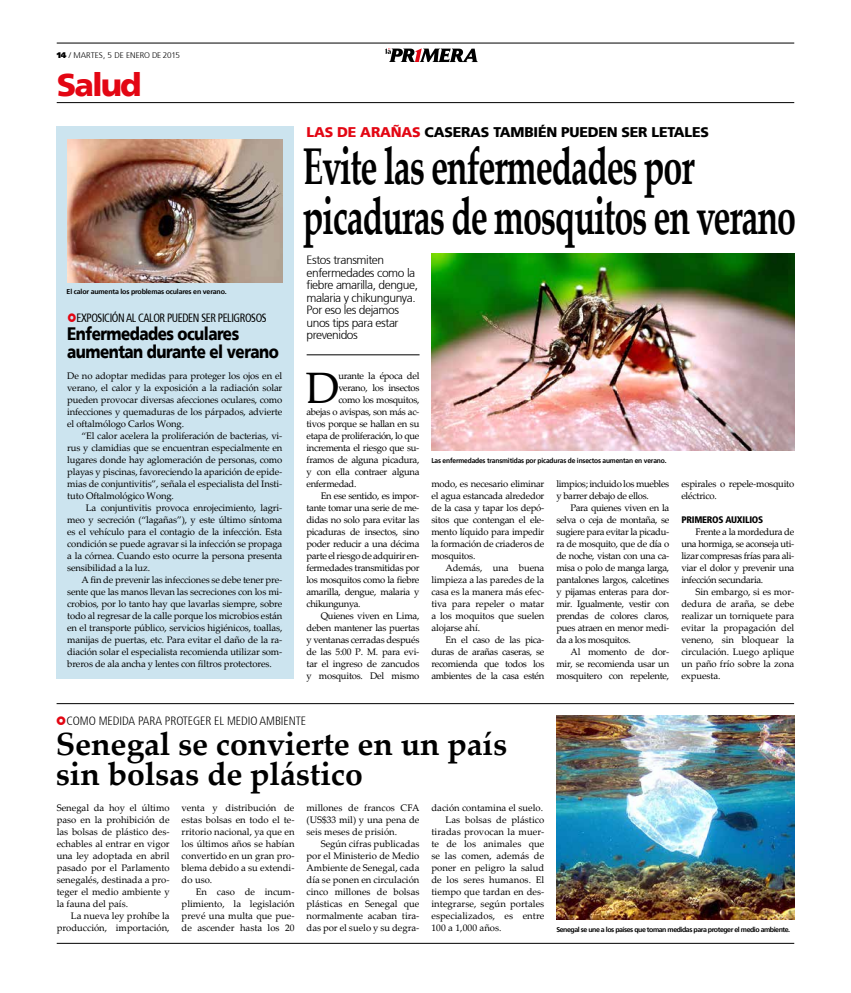
<style>
.page{position:relative;width:851px;height:993px;background:#fff}
.page>*{position:absolute;margin:0;border:0;box-sizing:border-box;transform-origin:0 0}
.t1{font:700 51.7px/50.6px "Palatino Linotype";letter-spacing:-.035em;color:#000;scale:.66 1}
.t2{font:44px "Palatino Linotype";color:#000}
.t3{font:700 32px/30px "Palatino Linotype";letter-spacing:-.005em;color:#000}
.t4{font:900 32px "Frutiger 75";letter-spacing:-.06em;color:#e30613}
.t5{font:900 18px/18px "Frutiger 75";letter-spacing:-.035em;color:#000;scale:.84 1}
.t6{font:900 14px "Frutiger 75";letter-spacing:-.015em;color:#000}
.t7{font:300 12px/12.5px "Frutiger 45";letter-spacing:-.035em;color:#000}
.t8{font:300 condensed 12px "Frutiger 47";letter-spacing:-.005em;color:#000}
.t9{font:condensed 12px "Frutiger 57";letter-spacing:-.035em;color:#000;scale:.9 1}
.t10{font:9.5px/12px "Palatino Linotype";letter-spacing:-.025em;color:#000;text-align:justify}
.t11{font:9.5px "Palatino Linotype";letter-spacing:.005em;color:#000}
.t12{font:9.5px/12px "Palatino Linotype";color:#000;text-align:right}
.t13{font:900 condensed 9.5px "Frutiger";letter-spacing:-.025em;color:#000}
.t14{font:300 8.2px "Frutiger 45";color:#000}
.t15{font:700 7px "Frutiger 65";letter-spacing:-.025em;color:#000;scale:.95 1}
.t16{font:700 7px "Frutiger 65";letter-spacing:-.065em;color:#000}
.t17{font:700 7px "Frutiger 65";letter-spacing:-.025em;color:#000}
.s1{font-family:"Frutiger";font-weight:900}
.s2{color:#e30613}
</style>
<div class="page">
<hr style="left:57px;top:102px;width:737px;height:1px;background:#000">
<hr style="left:57px;top:43px;width:737px;height:1px;background:#000">
<svg style="left:385px;top:48px;width:93px;height:14px"></svg>
<hr style="left:57px;top:942px;width:737px;height:1px;background:#000">
<img style="left:431px;top:254px;width:363px;height:197px">
<hr style="left:57px;top:703px;width:737px;height:1px;background:#000">
<hr style="left:306px;top:354px;width:113px;height:1px;background:#000">
<div style="left:56px;top:126px;width:238px;height:553px;background:#cce4ef"></div>
<img style="left:67px;top:139px;width:215px;height:144px">
<img style="left:556px;top:715px;width:238px;height:203px">
<p class="t14" style="left:57px;top:50px;width:125px"><span class="s1">14</span> / MARTES, 5 DE ENERO DE 2015</p>
<h3 class="t4" style="left:57px;top:66px;width:86px">Salud</h3>
<p class="t17" style="left:67px;top:287px;width:161px">El calor aumenta los problemas oculares en verano.</p>
<p class="t9" style="left:76px;top:310px;width:213px">EXPOSICIÓN AL CALOR PUEDEN SER PELIGROSOS</p>
<h3 class="t5" style="left:67px;top:324px;width:253px">Enfermedades oculares aumentan durante el verano</h3>
<p class="t10" style="left:67px;top:369px;width:217px">De no adoptar medidas para proteger los ojos en el verano, el calor y la exposición a la radiación solar pueden provocar diversas afecciones oculares, como infecciones y quemaduras de los párpados, advierte el oftalmólogo Carlos Wong.</p>
<p class="t10" style="left:67px;top:429px;width:217px;text-indent:14px">“El calor acelera la proliferación de bacterias, vi&shy;rus y clamidias que se encuentran especialmente en lugares donde hay aglomeración de personas, como playas y piscinas, favoreciendo la aparición de epide&shy;mias de conjuntivitis”, señala el especialista del Insti&shy;tuto Oftalmológico Wong.</p>
<p class="t10" style="left:67px;top:501px;width:217px;text-indent:19px">La conjuntivitis provoca enrojecimiento, lagri&shy;meo y secreción (“lagañas”), y este último síntoma es el vehículo para el contagio de la infección. Esta condición se puede agravar si la infección se propaga a la córnea. Cuando esto ocurre la persona presenta sensibilidad a la luz.</p>
<p class="t10" style="left:67px;top:573px;width:217px;text-indent:14px">A fin de prevenir las infecciones se debe tener pre&shy;sente que las manos llevan las secreciones con los mi&shy;crobios, por lo tanto hay que lavarlas siempre, sobre todo al regresar de la calle porque los microbios están en el transporte público, servicios higiénicos, toallas, manijas de puertas, etc. Para evitar el daño de la ra&shy;diación solar el especialista recomienda utilizar som&shy;breros de ala ancha y lentes con filtros protectores.</p>
<h3 class="t6" style="left:306px;top:124px;width:404px"><span class="s2">LAS DE ARAÑAS</span> CASERAS TAMBIÉN PUEDEN SER LETALES</h3>
<h1 class="t1" style="left:303px;top:139px;width:748px">Evite las enfermedades por picaduras de mosquitos en verano</h1>
<p class="t7" style="left:306px;top:254px;width:113px">Estos transmiten enfermedades como la fiebre amarilla, dengue, malaria y chikungunya.<br>Por eso les dejamos unos tips para estar prevenidos</p>
<h2 class="t2" style="left:306px;top:356px;width:36px">D</h2>
<p class="t10" style="left:338px;top:369px;width:83px">urante la época del</p>
<p class="t10" style="left:338px;top:381px;width:83px">verano, los insectos</p>
<p class="t10" style="left:338px;top:393px;width:83px">como los mosquitos,</p>
<p class="t10" style="left:306px;top:405px;width:114px">abejas o avispas, son más ac-</p>
<p class="t10" style="left:306px;top:417px;width:114px">tivos porque se hallan en su</p>
<p class="t10" style="left:306px;top:429px;width:114px">etapa de proliferación, lo que</p>
<p class="t10" style="left:306px;top:441px;width:114px">incrementa el riesgo que su-</p>
<p class="t10" style="left:306px;top:453px;width:114px">framos de alguna picadura,</p>
<p class="t10" style="left:306px;top:465px;width:114px">y con ella contraer alguna</p>
<p class="t10" style="left:306px;top:477px;width:51px">enfermedad.</p>
<p class="t10" style="left:320px;top:489px;width:100px">En ese sentido, es impor-</p>
<p class="t10" style="left:306px;top:501px;width:114px">tante tomar una serie de me-</p>
<p class="t10" style="left:306px;top:513px;width:114px">didas no solo para evitar las</p>
<p class="t10" style="left:306px;top:525px;width:114px">picaduras de insectos, sino</p>
<p class="t10" style="left:306px;top:537px;width:114px">poder reducir a una décima</p>
<p class="t10" style="left:306px;top:549px;width:114px">parte el riesgo de adquirir en-</p>
<p class="t10" style="left:306px;top:561px;width:114px">fermedades transmitidas por</p>
<p class="t10" style="left:306px;top:573px;width:114px">los mosquitos como la fiebre</p>
<p class="t10" style="left:306px;top:585px;width:114px">amarilla, dengue, malaria y</p>
<p class="t10" style="left:306px;top:597px;width:56px">chikungunya.</p>
<p class="t10" style="left:320px;top:609px;width:100px">Quienes viven en Lima,</p>
<p class="t10" style="left:306px;top:621px;width:114px">deben mantener las puertas</p>
<p class="t10" style="left:306px;top:633px;width:114px">y ventanas cerradas después</p>
<p class="t10" style="left:306px;top:645px;width:114px">de las 5:00 P. M. para evi-</p>
<p class="t10" style="left:306px;top:657px;width:114px">tar el ingreso de zancudos</p>
<p class="t10" style="left:306px;top:669px;width:114px">y mosquitos. Del mismo</p>
<p class="t15" style="left:431px;top:456px;width:249px">Las enfermedades transmitidas por picaduras de insectos aumentan en verano.</p>
<p class="t10" style="left:431px;top:477px;width:114px">modo, es necesario eliminar el agua estancada alrededor de la casa y tapar los depó&shy;sitos que contengan el ele&shy;mento líquido para impedir la formación de criaderos de mosquitos.</p>
<p class="t10" style="left:431px;top:561px;width:114px;text-indent:14px">Además, una buena limpieza a las paredes de la casa es la manera más efec&shy;tiva para repeler o matar a los moquitos que suelen alojarse ahí.</p>
<p class="t10" style="left:431px;top:633px;width:114px;text-indent:14px">En el caso de las pica&shy;duras de arañas caseras, se recomienda que todos los ambientes de la casa estén</p>
<p class="t10" style="left:556px;top:477px;width:114px">limpios; incluido los muebles y barrer debajo de ellos.</p>
<p class="t10" style="left:556px;top:501px;width:114px;text-indent:14px">Para quienes viven en la selva o ceja de montaña, se sugiere para evitar la picadu&shy;ra de mosquito, que de día o de noche, vistan con una ca&shy;misa o polo de manga larga, pantalones largos, calcetines y pijamas enteras para dor&shy;mir. Igualmente, vestir con prendas de colores claros, pues atraen en menor medi&shy;da a los mosquitos.</p>
<p class="t10" style="left:556px;top:645px;width:114px;text-indent:14px">Al momento de dor&shy;mir, se recomienda usar un mosquitero con repelente,</p>
<p class="t10" style="left:681px;top:477px;width:114px">espirales o repele-mosquito eléctrico.</p>
<p class="t13" style="left:681px;top:513px;width:83px">PRIMEROS AUXILIOS</p>
<p class="t10" style="left:681px;top:525px;width:114px;text-indent:14px">Frente a la mordedura de una hormiga, se aconseja uti&shy;lizar compresas frías para ali&shy;viar el dolor y prevenir una infección secundaria.</p>
<p class="t10" style="left:681px;top:585px;width:114px;text-indent:14px">Sin embargo, si es mor&shy;dedura de araña, se debe realizar un torniquete para evitar la propagación del veneno, sin bloquear la circulación. Luego aplique un paño frío sobre la zona expuesta.</p>
<p class="t8" style="left:66px;top:713px;width:241px">COMO MEDIDA PARA PROTEGER EL MEDIO AMBIENTE</p>
<h3 class="t3" style="left:56px;top:727px;width:453px">Senegal se convierte en un país sin bolsas de plástico</h3>
<p class="t10" style="left:57px;top:801px;width:114px">Senegal da hoy el último paso en la prohibición de las bolsas de plástico des&shy;echables al entrar en vigor una ley adoptada en abril pasado por el Parlamento senegalés, destinada a pro&shy;teger el medio ambiente y la fauna del país.</p>
<p class="t12" style="left:57px;top:909px;width:114px">La nueva ley prohíbe la producción, importación,</p>
<p class="t10" style="left:182px;top:801px;width:114px">venta y distribución de estas bolsas en todo el te&shy;rritorio nacional, ya que en los últimos años se habían convertido en un gran pro&shy;blema debido a su extendi&shy;do uso.</p>
<p class="t10" style="left:182px;top:885px;width:114px;text-indent:14px">En caso de incum&shy;plimiento, la legislación prevé una multa que pue&shy;de ascender hasta los 20</p>
<p class="t10" style="left:306px;top:801px;width:114px">millones de francos CFA (US$33 mil) y una pena de seis meses de prisión.</p>
<p class="t10" style="left:306px;top:837px;width:114px;text-indent:14px">Según cifras publicadas por el Ministerio de Medio Ambiente de Senegal, cada día se ponen en circulación cinco millones de bolsas plásticas en Senegal que normalmente acaban tira&shy;das por el suelo y su degra-</p>
<p class="t12" style="left:431px;top:801px;width:113px">dación contamina el suelo.</p>
<p class="t11" style="left:445px;top:812px;width:100px">Las bolsas de plástico</p>
<p class="t11" style="left:431px;top:824px;width:114px">tiradas provocan la muer-</p>
<p class="t11" style="left:431px;top:836px;width:114px">te de los animales que</p>
<p class="t11" style="left:431px;top:848px;width:114px">se las comen, además de</p>
<p class="t11" style="left:431px;top:860px;width:114px">poner en peligro la salud</p>
<p class="t11" style="left:431px;top:872px;width:114px">de los seres humanos. El</p>
<p class="t11" style="left:431px;top:884px;width:114px">tiempo que tardan en des-</p>
<p class="t11" style="left:431px;top:896px;width:114px">integrarse, según portales</p>
<p class="t11" style="left:431px;top:908px;width:114px">especializados, es entre</p>
<p class="t11" style="left:431px;top:920px;width:72px">100 a 1,000 años.</p>
<p class="t16" style="left:556px;top:924px;width:235px">Senegal se une a los países que toman medidas para proteger el medio ambiente.</p>
</div>
